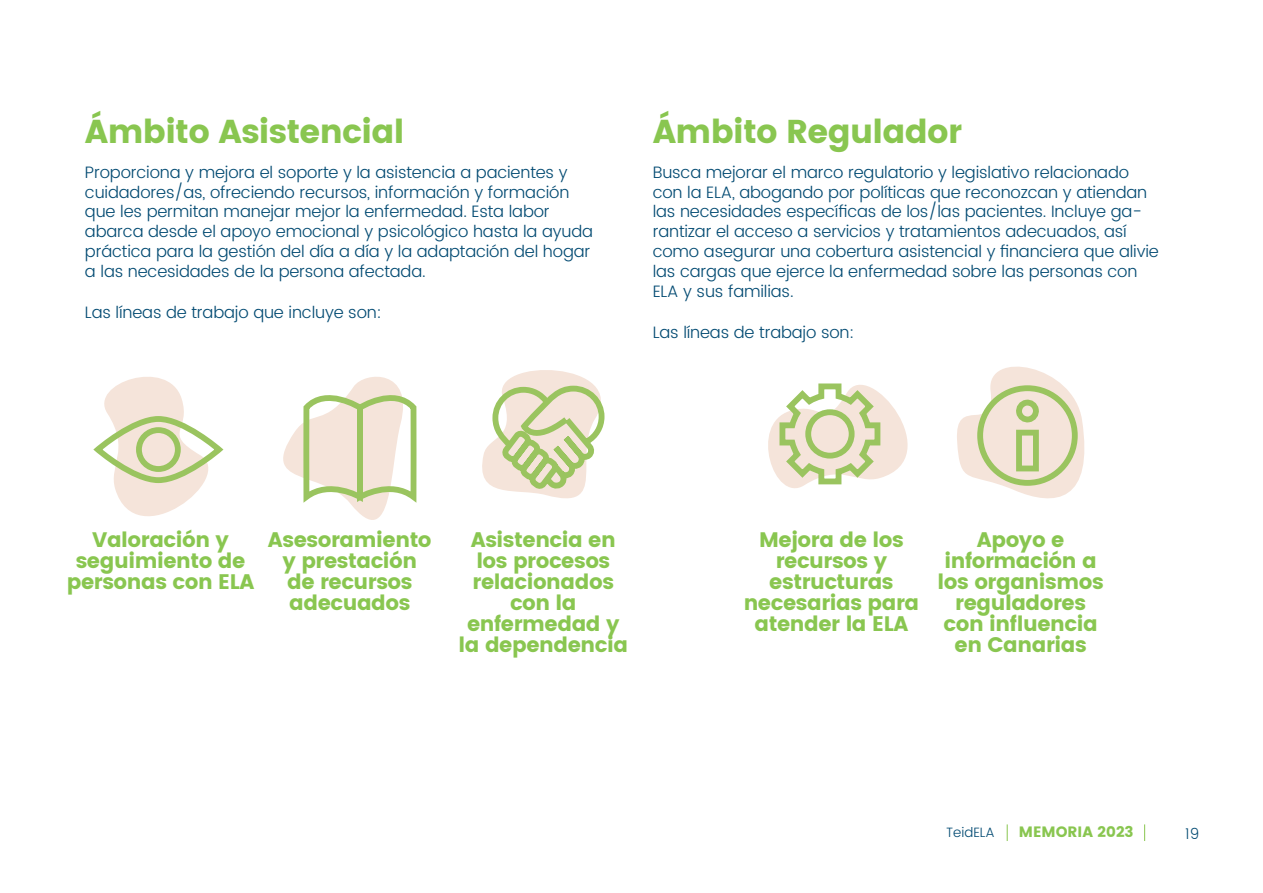
<style>
.page{position:relative;width:1263px;height:893px;background:#fff}
.page>*{position:absolute;margin:0;border:0;box-sizing:border-box;transform-origin:0 0}
.t1{font:33px "Poppins";letter-spacing:-.02em;color:#89c650}
.t2{font:21px/21px "Poppins";letter-spacing:-.02em;color:#89c650;text-align:center}
.t3{font:300 16.5px/19.8px "Poppins";letter-spacing:-.01em;color:#024a72}
.t4{font:15px "Poppins";color:#89c650}
.t5{font:300 15px "Poppins";color:#024a72}
.t6{font:300 13.5px "Poppins";color:#024a72}
</style>
<div class="page">
<svg style="left:1007px;top:824px;width:1px;height:17px"></svg>
<svg style="left:1144px;top:824px;width:1px;height:17px"></svg>
<svg style="left:93px;top:377px;width:131px;height:139px"></svg>
<svg style="left:283px;top:377px;width:134px;height:143px"></svg>
<svg style="left:482px;top:370px;width:123px;height:129px"></svg>
<svg style="left:768px;top:366px;width:317px;height:133px"></svg>
<p class="t1" style="left:85px;top:112px;width:321px">Ámbito Asistencial</p>
<p class="t1" style="left:653px;top:112px;width:311px">Ámbito Regulador</p>
<p class="t3" style="left:85px;top:163px;width:509px">Proporciona y mejora el soporte y la asistencia a pacientes y cuidadores/as, ofreciendo recursos, información y formación que les permitan manejar mejor la enfermedad. Esta labor abarca desde el apoyo emocional y psicológico hasta la ayuda práctica para la gestión del día a día y la adaptación del hogar a las necesidades de la persona afectada.</p>
<p class="t3" style="left:85px;top:303px;width:298px">Las líneas de trabajo que incluye son:</p>
<p class="t3" style="left:653px;top:163px;width:508px">Busca mejorar el marco regulatorio y legislativo relacionado con la ELA, abogando por políticas que reconozcan y atiendan las necesidades específicas de los/las pacientes. Incluye ga&shy;rantizar el acceso a servicios y tratamientos adecuados, así como asegurar una cobertura asistencial y financiera que alivie las cargas que ejerce la enfermedad sobre las personas con ELA y sus familias.</p>
<p class="t3" style="left:653px;top:323px;width:203px">Las líneas de trabajo son:</p>
<p class="t2" style="left:67px;top:529px;width:189px">Valoración y seguimiento de personas con ELA</p>
<p class="t2" style="left:744px;top:529px;width:177px">Mejora de los recursos y estructuras necesarias para atender la ELA</p>
<p class="t2" style="left:268px;top:529px;width:165px">Asesoramiento y prestación de recursos adecuados</p>
<p class="t2" style="left:937px;top:529px;width:168px">Apoyo e información a los organismos reguladores con influencia en Canarias</p>
<p class="t2" style="left:459px;top:529px;width:171px">Asistencia en los procesos relacionados con la enfermedad y la dependencia</p>
<p class="t6" style="left:946px;top:823px;width:50px">TeidELA</p>
<p class="t4" style="left:1019px;top:823px;width:116px">MEMORIA 2023</p>
<p class="t5" style="left:1185px;top:823px;width:15px">19</p>
</div>
